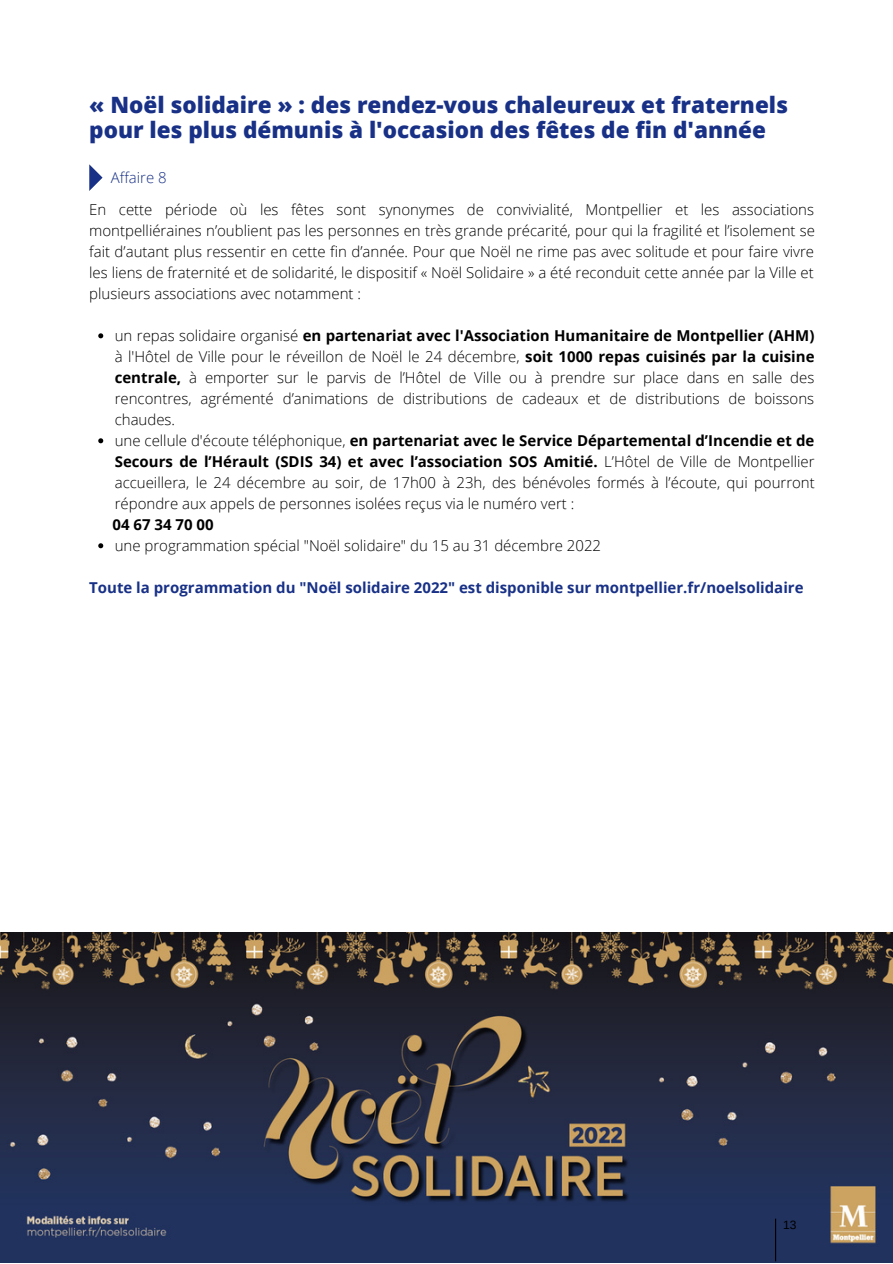
<style>
.page{position:relative;width:893px;height:1264px;background:#fff}
.page>*{position:absolute;margin:0;border:0;box-sizing:border-box;transform-origin:0 0}
.t1{font:800 22.5px/25.8px "Open Sans";color:#183187}
.t2{font:300 15px/21px "Open Sans";color:#000}
.t3{font:700 15px "Open Sans";color:#183187}
.t4{font:700 15px "Open Sans";color:#000}
.t5{font:300 15px "Open Sans";color:#183187}
.t6{font:12px "Arimo";color:#000}
.s1{font-weight:700}
</style>
<div class="page">
<svg style="left:89px;top:164px;width:14px;height:27px"></svg>
<img style="left:0;top:932px;width:892px;height:330px">
<svg style="left:98px;top:333px;width:5px;height:5px"></svg>
<svg style="left:98px;top:438px;width:5px;height:5px"></svg>
<svg style="left:98px;top:543px;width:5px;height:5px"></svg>
<hr style="left:775px;top:1218px;width:1px;height:43px;background:#000">
<h1 class="t1" style="left:89px;top:91px;width:700px">« Noël solidaire » : des rendez-vous chaleureux et fraternels pour les plus démunis à l'occasion des fêtes de fin d'année</h1>
<p class="t5" style="left:111px;top:167px;width:57px">Affaire 8</p>
<p class="t2" style="left:89px;top:199px;width:727px;text-align:justify">En cette période où les fêtes sont synonymes de convivialité, Montpellier et les associations montpelliéraines n’oublient pas les personnes en très grande précarité, pour qui la fragilité et l’isolement se fait d’autant plus ressentir en cette fin d’année. Pour que Noël ne rime pas avec solitude et pour faire vivre les liens de fraternité et de solidarité, le dispositif « Noël Solidaire » a été reconduit cette année par la Ville et plusieurs associations avec notamment :</p>
<p class="t2" style="left:115px;top:325px;width:701px">un repas solidaire organisé <span class="s1">en partenariat avec l'Association Humanitaire de Montpellier (AHM) </span>à l'Hôtel de Ville pour le réveillon de Noël le 24 décembre, <span class="s1">soit 1000 repas cuisinés par la cuisine centrale,</span> à emporter sur le parvis de l’Hôtel de Ville ou à prendre sur place dans en salle des rencontres, agrémenté d’animations de distributions de cadeaux et de distributions de boissons chaudes.<br>une cellule d'écoute téléphonique, <span class="s1">en partenariat avec le Service Départemental d’Incendie et de Secours de l’Hérault (SDIS 34) et avec l’association SOS Amitié.</span> L’Hôtel de Ville de Montpellier accueillera, le 24 décembre au soir, de 17h00 à 23h, des bénévoles formés à l’écoute, qui pourront répondre aux appels de personnes isolées reçus via le numéro vert :</p>
<p class="t2" style="left:115px;top:535px;width:488px">une programmation spécial "Noël solidaire" du 15 au 31 décembre 2022</p>
<p class="t4" style="left:113px;top:514px;width:102px">04 67 34 70 00</p>
<p class="t3" style="left:89px;top:577px;width:715px">Toute la programmation du "Noël solidaire 2022" est disponible sur montpellier.fr/noelsolidaire</p>
<p class="t6" style="left:783px;top:1218px;width:15px">13</p>
</div>
